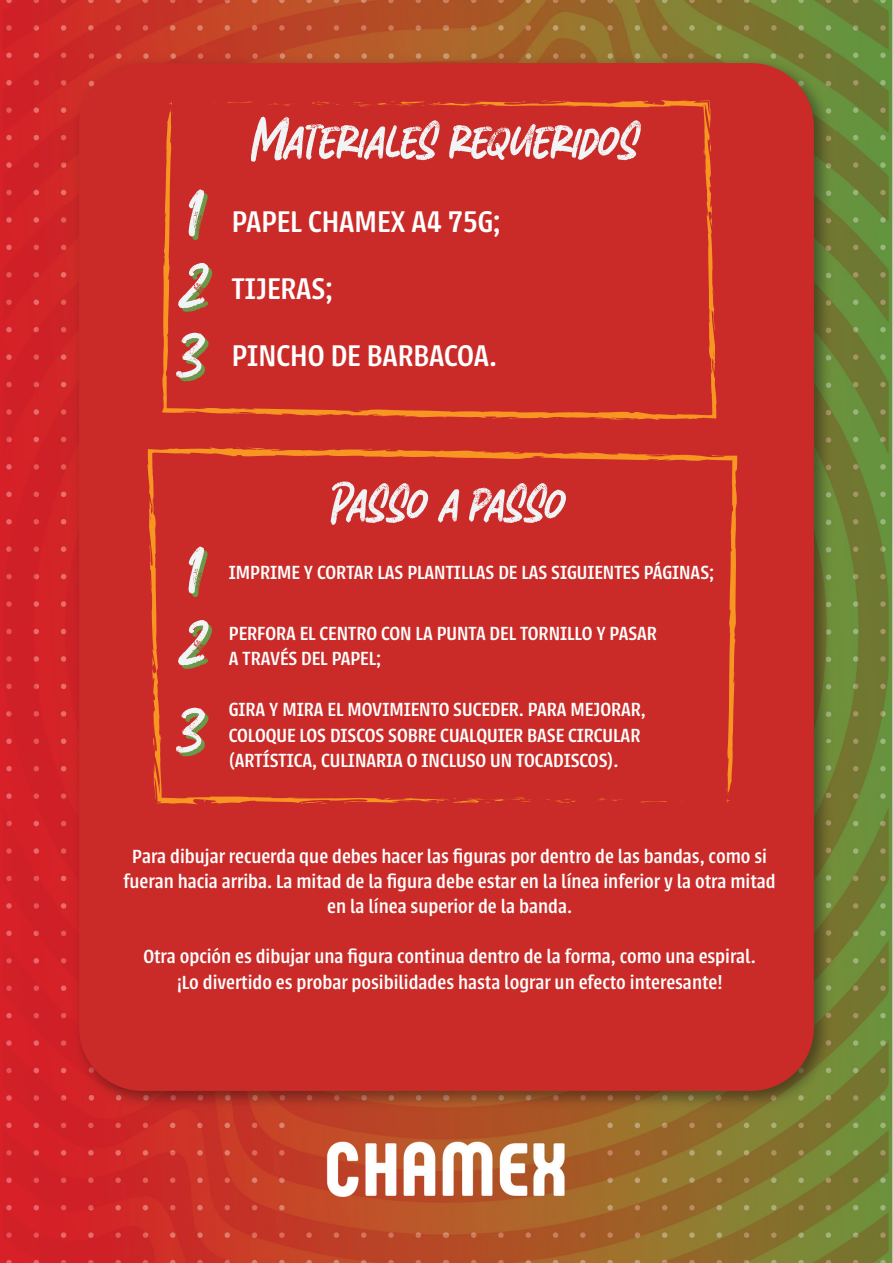
<style>
.page{position:relative;width:893px;height:1263px;background:#fff}
.page>*{position:absolute;margin:0;border:0;box-sizing:border-box;transform-origin:0 0}
.t1{font:81.9px/70.8px "Trashbone";letter-spacing:-.035em;color:#f2f3f4;text-align:justify}
.t2{font:500 33px/67.3px "Urbana";color:#fff}
.t3{font:500 21px/25.2px "Urbana";color:#fff}
</style>
<div class="page">
<img style="left:0;top:0;width:892px;height:1263px">
<img style="left:68px;top:52px;width:768px;height:1061px">
<div style="left:79px;top:63px;width:735px;height:1028px;background:#ca2b28;border-radius:63px"></div>
<svg style="left:162px;top:100px;width:555px;height:320px"></svg>
<svg style="left:712px;top:363px;width:4px;height:13px"></svg>
<svg style="left:309px;top:101px;width:187px;height:6px"></svg>
<svg style="left:536px;top:101px;width:42px;height:6px"></svg>
<svg style="left:644px;top:101px;width:11px;height:3px"></svg>
<svg style="left:710px;top:139px;width:1px;height:14px"></svg>
<svg style="left:169px;top:100px;width:4px;height:16px"></svg>
<svg style="left:147px;top:447px;width:590px;height:358px"></svg>
<svg style="left:149px;top:495px;width:3px;height:15px"></svg>
<svg style="left:376px;top:797px;width:156px;height:6px"></svg>
<svg style="left:287px;top:797px;width:45px;height:7px"></svg>
<svg style="left:153px;top:736px;width:9px;height:16px"></svg>
<svg style="left:725px;top:799px;width:5px;height:5px"></svg>
<svg style="left:312px;top:449px;width:9px;height:2px"></svg>
<h1 class="t1" style="left:176px;top:189px;width:35px">1<br>2<br>3</h1>
<h1 class="t1" style="left:251px;top:116px;width:391px">Materiales requeridos</h1>
<h2 class="t2" style="left:232px;top:188px;width:270px">PAPEL CHAMEX A4 75G;<br>TIJERAS;<br>PINCHO DE BARBACOA.</h2>
<h1 class="t1" style="left:178px;top:546px;width:33px;line-height:72px">1<br>2</h1>
<h1 class="t1" style="left:176px;top:706px;width:31px">3</h1>
<h1 class="t1" style="left:331px;top:478px;width:237px">Passo a passo</h1>
<p class="t3" style="left:229px;top:560px;width:487px">IMPRIME Y CORTAR LAS PLANTILLAS DE LAS SIGUIENTES PÁGINAS;</p>
<p class="t3" style="left:229px;top:621px;width:430px">PERFORA EL CENTRO CON LA PUNTA DEL TORNILLO Y PASAR<br>A TRAVÉS DEL PAPEL;</p>
<p class="t3" style="left:229px;top:697px;width:418px">GIRA Y MIRA EL MOVIMIENTO SUCEDER. PARA MEJORAR,<br>COLOQUE LOS DISCOS SOBRE CUALQUIER BASE CIRCULAR (ARTÍSTICA, CULINARIA O INCLUSO UN TOCADISCOS).</p>
<p class="t3" style="left:124px;top:843px;width:654px;text-align:center">Para dibujar recuerda que debes hacer las figuras por dentro de las bandas, como si fueran hacia arriba. La mitad de la figura debe estar en la línea inferior y la otra mitad en la línea superior de la banda.</p>
<p class="t3" style="left:143px;top:944px;width:614px;text-align:center">Otra opción es dibujar una figura continua dentro de la forma, como una espiral. ¡Lo divertido es probar posibilidades hasta lograr un efecto interesante!</p>
</div>
